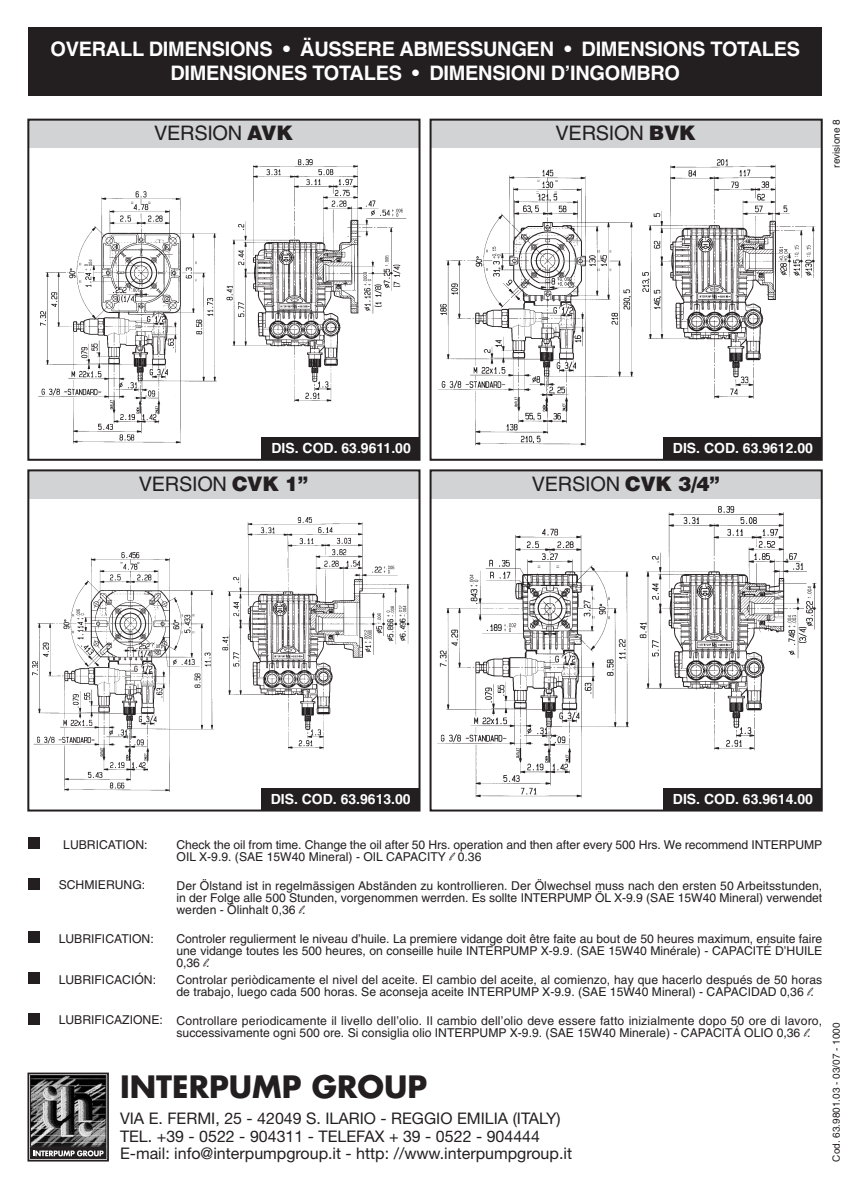
<style>
.page{position:relative;width:850px;height:1190px;background:#fff}
.page>*{position:absolute;margin:0;border:0;box-sizing:border-box;transform-origin:0 0}
.t1{font:700 30px "Futura";color:#231f20}
.t2{font:700 20px/24px "Helvetica";letter-spacing:-.015em;color:#fff;text-align:center}
.t3{font:20px "Helvetica";letter-spacing:-.015em;color:#231f20}
.t4{font:16px/17.6px "Helvetica Neue";color:#231f20}
.t5{font:700 14px "Helvetica";color:#fff}
.t6{font:12.2px/12.2px "Helvetica";color:#231f20}
.t7{font:10px "Helvetica";color:#231f20}
.s1{font-weight:900}
.s2{font-family:"Freestyle Script"}
</style>
<div class="page">
<div style="left:28px;top:1013px;width:12px;height:11px;background:#231f20"></div>
<div style="left:28px;top:972px;width:12px;height:11px;background:#231f20"></div>
<div style="left:28px;top:931px;width:12px;height:11px;background:#231f20"></div>
<div style="left:28px;top:878px;width:12px;height:11px;background:#231f20"></div>
<div style="left:28px;top:837px;width:12px;height:11px;background:#231f20"></div>
<img style="left:437px;top:506px;width:380px;height:291px">
<img style="left:33px;top:517px;width:377px;height:274px">
<img style="left:438px;top:160px;width:377px;height:285px">
<img style="left:39px;top:159px;width:368px;height:285px">
<div style="left:28px;top:120px;width:391px;height:28px;background:#d1d3d4"></div>
<div style="left:27px;top:119px;width:394px;height:342px;border:2px solid #231f20"></div>
<div style="left:261px;top:437px;width:159px;height:23px;background:#231f20"></div>
<div style="left:431px;top:120px;width:390px;height:28px;background:#d1d3d4"></div>
<div style="left:430px;top:119px;width:393px;height:342px;border:2px solid #231f20"></div>
<div style="left:663px;top:437px;width:159px;height:23px;background:#231f20"></div>
<div style="left:28px;top:470px;width:391px;height:29px;background:#d1d3d4"></div>
<div style="left:27px;top:469px;width:394px;height:343px;border:2px solid #231f20"></div>
<div style="left:261px;top:788px;width:159px;height:23px;background:#231f20"></div>
<div style="left:431px;top:470px;width:390px;height:29px;background:#d1d3d4"></div>
<div style="left:430px;top:469px;width:393px;height:343px;border:2px solid #231f20"></div>
<div style="left:663px;top:788px;width:159px;height:23px;background:#231f20"></div>
<div style="left:28px;top:28px;width:794px;height:68px;background:#231f20"></div>
<div style="left:27px;top:1073px;width:82px;height:89px;border:2px solid #231f20"></div>
<img style="left:32px;top:1077px;width:72px;height:67px">
<div style="left:30px;top:1075px;width:76px;height:71px;border:1px solid #231f20"></div>
<svg style="left:30px;top:1147px;width:76px;height:12px"></svg>
<svg style="left:33px;top:1150px;width:71px;height:6px"></svg>
<h2 class="t2" style="left:50px;top:39px;width:751px">OVERALL DIMENSIONS • ÄUSSERE ABMESSUNGEN • DIMENSIONS TOTALES<br>DIMENSIONES TOTALES • DIMENSIONI D’INGOMBRO</h2>
<h2 class="t3" style="left:154px;top:126px;width:140px">VERSION <span class="s1">AVK</span></h2>
<h2 class="t3" style="left:556px;top:126px;width:142px">VERSION <span class="s1">BVK</span></h2>
<p class="t7" style="left:833px;top:168px;width:50px;rotate:-90deg">revisione 8</p>
<p class="t5" style="left:272px;top:443px;width:141px">DIS. COD. 63.9611.00</p>
<h2 class="t3" style="left:139px;top:477px;width:171px">VERSION <span class="s1">CVK 1”</span></h2>
<p class="t5" style="left:673px;top:443px;width:142px">DIS. COD. 63.9612.00</p>
<h2 class="t3" style="left:532px;top:477px;width:189px">VERSION <span class="s1">CVK 3/4”</span></h2>
<p class="t5" style="left:271px;top:793px;width:142px">DIS. COD. 63.9613.00</p>
<p class="t5" style="left:673px;top:793px;width:142px">DIS. COD. 63.9614.00</p>
<p class="t6" style="left:63px;top:839px;width:86px">LUBRICATION:</p>
<p class="t6" style="left:177px;top:840px;width:647px">Check the oil from time. Change the oil after 50 Hrs. operation and then after every 500 Hrs. We recommend INTERPUMP<br>OIL X-9.9. (SAE 15W40 Mineral) - OIL CAPACITY <span class="s2">l</span> 0.36</p>
<p class="t6" style="left:59px;top:880px;width:88px">SCHMIERUNG:</p>
<p class="t6" style="left:177px;top:881px;width:647px;text-align:justify">Der Ölstand ist in regelmässigen Abständen zu kontrollieren. Der Ölwechsel muss nach den ersten 50 Arbeitsstunden, in der Folge alle 500 Stunden, vorgenommen werrden. Es sollte INTERPUMP ÖL X-9.9 (SAE 15W40 Mineral) verwendet werden - Ölinhalt 0,36 <span class="s2">l</span>.</p>
<p class="t6" style="left:59px;top:933px;width:97px">LUBRIFICATION:</p>
<p class="t6" style="left:177px;top:934px;width:647px;text-align:justify">Controler regulierment le niveau d’huile. La premiere vidange doit être faite au bout de 50 heures maximum, ensuite faire une vidange toutes les 500 heures, on conseille huile INTERPUMP X-9.9. (SAE 15W40 Minérale) - CAPACITÉ D’HUILE 0,36 <span class="s2">l</span>.</p>
<p class="t6" style="left:59px;top:974px;width:99px">LUBRIFICACIÓN:</p>
<p class="t6" style="left:177px;top:975px;width:647px">Controlar periòdicamente el nivel del aceite. El cambio del aceite, al comienzo, hay que hacerlo después de 50 horas de trabajo, luego cada 500 horas. Se aconseja aceite INTERPUMP X-9.9. (SAE 15W40 Mineral) - CAPACIDAD 0,36 <span class="s2">l</span>.</p>
<p class="t6" style="left:177px;top:1016px;width:647px;text-indent:-118px">LUBRIFICAZIONE: Controllare periodicamente il livello dell’olio. Il cambio dell’olio deve essere fatto inizialmente dopo 50 ore di lavoro, successivamente ogni 500 ore. Si consiglia olio INTERPUMP X-9.9. (SAE 15W40 Minerale) - CAPACITÁ OLIO 0,36 <span class="s2">l</span>.</p>
<h1 class="t1" style="left:120px;top:1074px;width:309px">INTERPUMP GROUP</h1>
<h3 class="t4" style="left:120px;top:1111px;width:454px">VIA E. FERMI, 25 - 42049 S. ILARIO - REGGIO EMILIA (ITALY)<br>TEL. +39 - 0522 - 904311 - TELEFAX + 39 - 0522 - 904444<br>E-mail: info@interpumpgroup.it - http: //www.interpumpgroup.it</h3>
<p class="t7" style="left:833px;top:1162px;width:140px;rotate:-90deg">Cod. 63.9801.03 - 03/07 - 1000</p>
</div>
